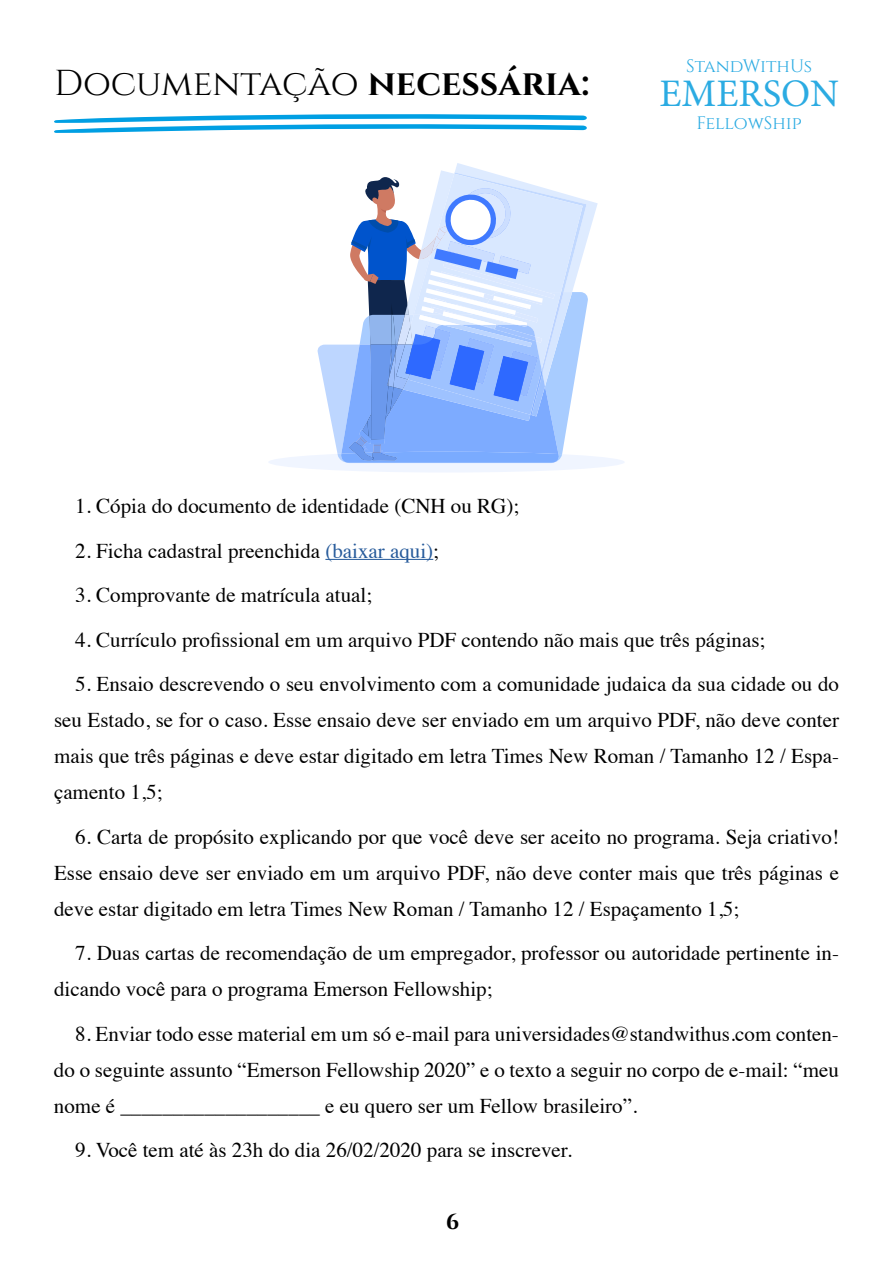
<style>
.page{position:relative;width:893px;height:1263px;background:#fff}
.page>*{position:absolute;margin:0;border:0;box-sizing:border-box;transform-origin:0 0}
.t1{font:39px "Minion Pro";color:#2babe2}
.t2{font:36px "Cinzel";color:#000}
.t3{font:21px/36px "Times";color:#000;text-align:justify}
.t4{font:700 21px "Cinzel";color:#000}
.t5{font:18px "Cinzel";color:#2babe2}
.s1{font-weight:700}
.s2{color:#275b9b}
</style>
<div class="page">
<hr style="left:325px;top:559px;width:108px;height:1px;background:#275b9b">
<svg style="left:54px;top:114px;width:533px;height:19px"></svg>
<div style="left:268px;top:452px;width:357px;height:20px;background:#f0f5ff;border-radius:50%"></div>
<svg style="left:317px;top:163px;width:281px;height:300px"></svg>
<h2 class="t2" style="left:54px;top:62px;width:537px">Documentação <span class="s1">necessária:</span></h2>
<p class="t5" style="left:686px;top:55px;width:127px">StandWithUs</p>
<h1 class="t1" style="left:659px;top:67px;width:181px">EMERSON</h1>
<p class="t5" style="left:696px;top:113px;width:107px">FellowShip</p>
<p class="t3" style="left:75px;top:486px;width:445px">1. Cópia do documento de identidade (CNH ou RG);</p>
<p class="t3" style="left:75px;top:531px;width:365px">2. Ficha cadastral preenchida <span class="s2">(baixar aqui)</span>;</p>
<p class="t3" style="left:75px;top:575px;width:298px">3. Comprovante de matrícula atual;</p>
<p class="t3" style="left:75px;top:620px;width:692px">4. Currículo profissional em um arquivo PDF contendo não mais que três páginas;</p>
<p class="t3" style="left:54px;top:664px;width:786px;text-indent:21px">5. Ensaio descrevendo o seu envolvimento com a comunidade judaica da sua cidade ou do seu Estado, se for o caso. Esse ensaio deve ser enviado em um arquivo PDF, não deve conter mais que três páginas e deve estar digitado em letra Times New Roman / Tamanho 12 / Espa&shy;çamento 1,5;</p>
<p class="t3" style="left:54px;top:817px;width:786px;text-indent:21px">6. Carta de propósito explicando por que você deve ser aceito no programa. Seja criativo!<br>Esse ensaio deve ser enviado em um arquivo PDF, não deve conter mais que três páginas e deve estar digitado em letra Times New Roman / Tamanho 12 / Espaçamento 1,5;</p>
<p class="t3" style="left:54px;top:933px;width:786px;text-indent:21px">7. Duas cartas de recomendação de um empregador, professor ou autoridade pertinente in&shy;dicando você para o programa Emerson Fellowship;</p>
<p class="t3" style="left:54px;top:1014px;width:786px;text-indent:21px">8. Enviar todo esse material em um só e-mail para universidades@standwithus.com conten&shy;do o seguinte assunto “Emerson Fellowship 2020” e o texto a seguir no corpo de e-mail: “meu nome é ___________________ e eu quero ser um Fellow brasileiro”.</p>
<p class="t3" style="left:75px;top:1130px;width:498px">9. Você tem até às 23h do dia 26/02/2020 para se inscrever.</p>
<p class="t4" style="left:446px;top:1210px;width:15px">6</p>
</div>
